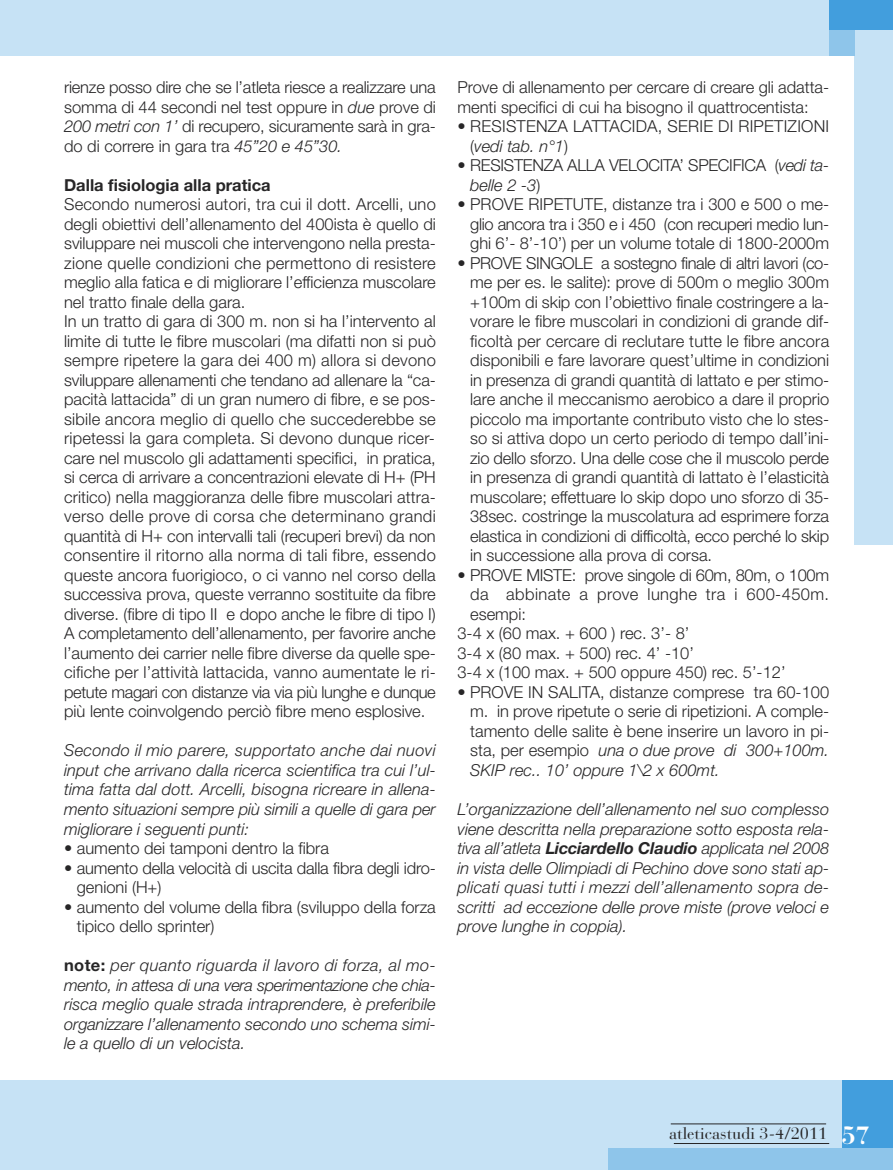
<style>
.page{position:relative;width:893px;height:1170px;background:#fff}
.page>*{position:absolute;margin:0;border:0;box-sizing:border-box;transform-origin:0 0}
.t1{font:300 16.5px/19.5px "Helvetica Neue";color:#272627}
.t2{font:italic 300 16.5px/19.5px "Helvetica Neue";color:#272627;text-align:justify}
.t3{font:300 16.5px "Helvetica Neue";letter-spacing:-.02em;color:#272627}
.t4{font:300 16.5px "Helvetica Neue";letter-spacing:.025em;color:#272627}
.t5{font:700 16.5px "Helvetica Neue";color:#272627}
.t6{font:16.5px "Bauer Bodoni";color:#272627}
.s1{font-style:italic}
.s2{font-weight:700;font-style:normal}
.s3{font-weight:700}
.s4{font-weight:700;font-size:24.75px;color:#fff}
</style>
<div class="page">
<div style="left:855px;top:22px;width:38px;height:523px;background:#c6e2f5"></div>
<div style="left:0;top:0;width:893px;height:55px;background:#c6e2f5"></div>
<div style="left:0;top:1080px;width:893px;height:89px;background:#c6e2f5"></div>
<div style="left:842px;top:1080px;width:51px;height:68px;background:#429edd"></div>
<div style="left:608px;top:1148px;width:285px;height:21px;background:#8ec5ea"></div>
<hr style="left:674px;top:1142px;width:155px;height:1px;background:#272627">
<hr style="left:671px;top:1123px;width:155px;height:1px;background:#272627">
<div style="left:829px;top:0;width:26px;height:55px;background:#8ec5ea"></div>
<div style="left:829px;top:0;width:64px;height:30px;background:#429edd"></div>
<p class="t1" style="left:64px;top:79px;width:373px;text-align:justify">rienze posso dire che se l’atleta riesce a realizzare una somma di 44 secondi nel test oppure in <span class="s1">due</span> prove di <span class="s1">200 metri con 1’</span> di recupero, sicuramente sarà in gra&shy;do di correre in gara tra <span class="s1">45”20 e 45”30.</span></p>
<p class="t5" style="left:64px;top:179px;width:208px">Dalla fisiologia alla pratica</p>
<p class="t1" style="left:64px;top:196px;width:373px">Secondo numerosi autori, tra cui il dott. Arcelli, uno degli obiettivi dell’allenamento del 400ista è quello di sviluppare nei muscoli che intervengono nella presta&shy;zione quelle condizioni che permettono di resistere meglio alla fatica e di migliorare l’efficienza muscolare nel tratto finale della gara.<br>In un tratto di gara di 300 m. non si ha l’intervento al limite di tutte le fibre muscolari (ma difatti non si può sempre ripetere la gara dei 400 m) allora si devono sviluppare allenamenti che tendano ad allenare la “ca&shy;pacità lattacida” di un gran numero di fibre, e se pos&shy;sibile ancora meglio di quello che succederebbe se ripetessi la gara completa. Si devono dunque ricer&shy;care nel muscolo gli adattamenti specifici, in pratica, si cerca di arrivare a concentrazioni elevate di H+ (PH critico) nella maggioranza delle fibre muscolari attra&shy;verso delle prove di corsa che determinano grandi quantità di H+ con intervalli tali (recuperi brevi) da non consentire il ritorno alla norma di tali fibre, essendo queste ancora fuorigioco, o ci vanno nel corso della successiva prova, queste verranno sostituite da fibre diverse. (fibre di tipo II e dopo anche le fibre di tipo I)<br>A completamento dell’allenamento, per favorire anche l’aumento dei carrier nelle fibre diverse da quelle spe&shy;cifiche per l’attività lattacida, vanno aumentate le ri&shy;petute magari con distanze via via più lunghe e dunque più lente coinvolgendo perciò fibre meno esplosive.</p>
<p class="t2" style="left:64px;top:742px;width:373px">Secondo il mio parere, supportato anche dai nuovi input che arrivano dalla ricerca scientifica tra cui l’ul&shy;tima fatta dal dott. Arcelli, bisogna ricreare in allena&shy;mento situazioni sempre più simili a quelle di gara per migliorare i seguenti punti:</p>
<p class="t1" style="left:64px;top:839px;width:266px">• aumento dei tamponi dentro la fibra</p>
<p class="t1" style="left:77px;top:859px;width:361px;text-indent:-13px">• aumento della velocità di uscita dalla fibra degli idro&shy;genioni (H+)</p>
<p class="t1" style="left:77px;top:898px;width:361px;text-indent:-13px">• aumento del volume della fibra (sviluppo della forza tipico dello sprinter)</p>
<p class="t2" style="left:64px;top:956px;width:373px"><span class="s2">note:</span> per quanto riguarda il lavoro di forza, al mo&shy;mento, in attesa di una vera sperimentazione che chia&shy;risca meglio quale strada intraprendere, è preferibile organizzare l’allenamento secondo uno schema simi&shy;le a quello di un velocista.</p>
<p class="t1" style="left:457px;top:79px;width:373px">Prove di allenamento per cercare di creare gli adatta&shy;menti specifici di cui ha bisogno il quattrocentista:</p>
<p class="t1" style="left:470px;top:118px;width:360px;text-indent:-13px">• RESISTENZA LATTACIDA, SERIE DI RIPETIZIONI (<span class="s1">vedi tab. n°1</span>)</p>
<p class="t1" style="left:470px;top:157px;width:361px;text-indent:-13px">• RESISTENZA ALLA VELOCITA’ SPECIFICA (<span class="s1">vedi ta&shy;belle 2 -3</span>)</p>
<p class="t1" style="left:470px;top:196px;width:361px;text-align:justify;text-indent:-13px">• PROVE RIPETUTE, distanze tra i 300 e 500 o me&shy;glio ancora tra i 350 e i 450 (con recuperi medio lun&shy;ghi 6’- 8’-10’) per un volume totale di 1800-2000m</p>
<p class="t1" style="left:470px;top:254px;width:361px;text-align:justify;text-indent:-13px">• PROVE SINGOLE a sostegno finale di altri lavori (co&shy;me per es. le salite): prove di 500m o meglio 300m +100m di skip con l’obiettivo finale costringere a la&shy;vorare le fibre muscolari in condizioni di grande dif&shy;ficoltà per cercare di reclutare tutte le fibre ancora disponibili e fare lavorare quest’ultime in condizioni in presenza di grandi quantità di lattato e per stimo&shy;lare anche il meccanismo aerobico a dare il proprio piccolo ma importante contributo visto che lo stes&shy;so si attiva dopo un certo periodo di tempo dall’ini&shy;zio dello sforzo. Una delle cose che il muscolo perde in presenza di grandi quantità di lattato è l’elasticità muscolare; effettuare lo skip dopo uno sforzo di 35- 38sec. costringe la muscolatura ad esprimere forza elastica in condizioni di difficoltà, ecco perché lo skip in successione alla prova di corsa.</p>
<p class="t3" style="left:457px;top:569px;width:373px">• PROVE MISTE: prove singole di 60m, 80m, o 100m</p>
<p class="t4" style="left:470px;top:588px;width:361px">da abbinate a prove lunghe tra i 600-450m.</p>
<p class="t1" style="left:470px;top:605px;width:57px">esempi:</p>
<p class="t1" style="left:457px;top:625px;width:233px">3-4 x (60 max. + 600 ) rec. 3’- 8’</p>
<p class="t1" style="left:457px;top:644px;width:238px">3-4 x (80 max. + 500) rec. 4’ -10’</p>
<p class="t1" style="left:457px;top:664px;width:330px">3-4 x (100 max. + 500 oppure 450) rec. 5’-12’</p>
<p class="t1" style="left:470px;top:683px;width:361px;text-align:justify;text-indent:-13px">• PROVE IN SALITA, distanze comprese tra 60-100 m. in prove ripetute o serie di ripetizioni. A comple&shy;tamento delle salite è bene inserire un lavoro in pi&shy;sta, per esempio <span class="s1">una o due prove di 300+100m.<br>SKIP rec.. 10’ oppure 1\2 x 600mt.</span></p>
<p class="t2" style="left:457px;top:800px;width:373px">L’organizzazione dell’allenamento nel suo complesso viene descritta nella preparazione sotto esposta rela&shy;tiva all’atleta <span class="s3">Licciardello Claudio</span> applicata nel 2008 in vista delle Olimpiadi di Pechino dove sono stati ap&shy;plicati quasi tutti i mezzi dell’allenamento sopra de&shy;scritti ad eccezione delle prove miste (prove veloci e prove lunghe in coppia).</p>
<p class="t6" style="left:669px;top:1127px;width:202px">atleticastudi 3-4/2011 <span class="s4">57</span></p>
</div>
